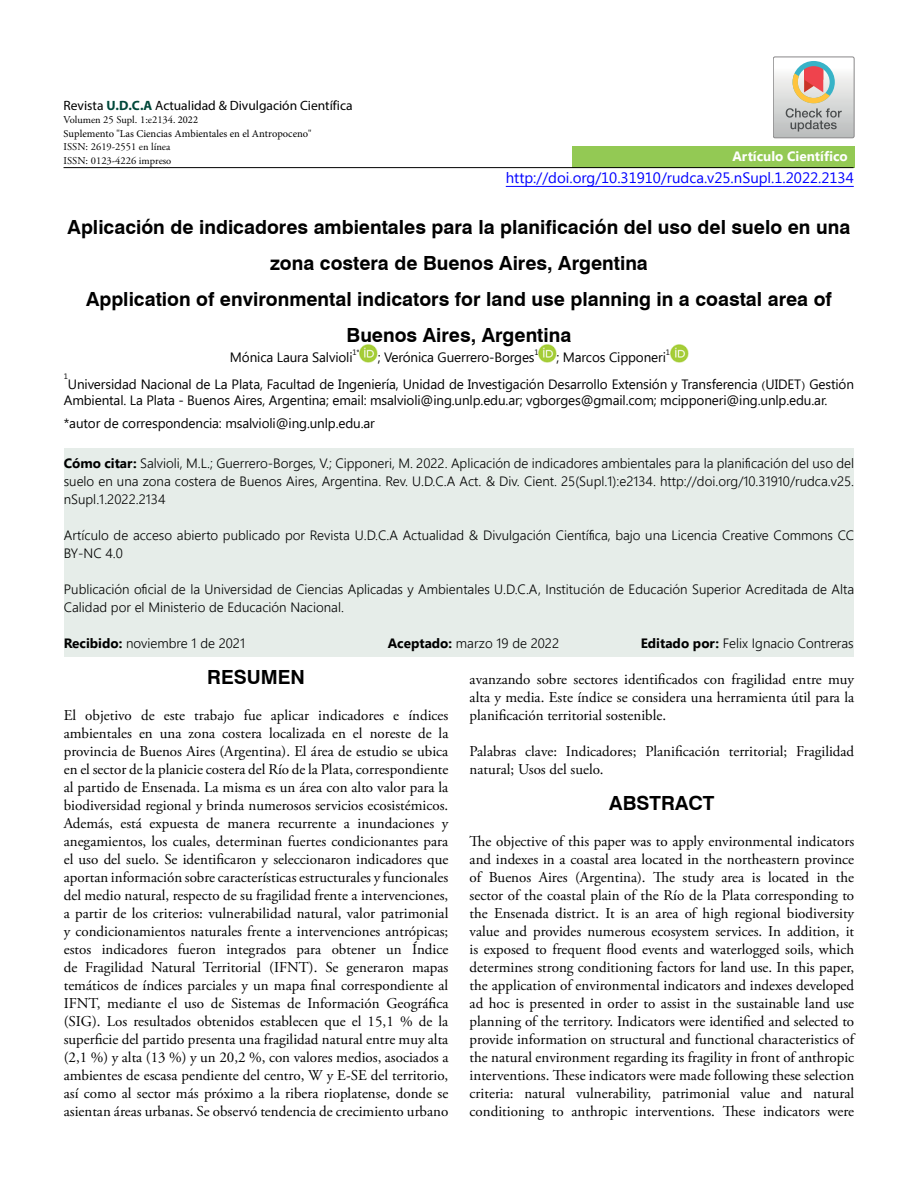
<style>
.page{position:relative;width:918px;height:1188px;background:#fff}
.page>*{position:absolute;margin:0;border:0;box-sizing:border-box;transform-origin:0 0}
.t1{font:700 19.5px/36px "Swiss 721 BT";color:#000;text-align:center}
.t2{font:15px/18px "Adobe Garamond Pro";color:#000;text-align:justify}
.t3{font:15px "Segoe UI";color:#00f}
.t4{font:300 13.5px/18px "Segoe UI";color:#000}
.t5{font:13.5px/16.5px "Segoe UI";letter-spacing:-.01em;color:#000}
.t6{font:13.5px "Myriad Pro";color:#000}
.t7{font:700 13.5px "Segoe UI";color:#fff}
.t8{font:10.5px/13.5px "Adobe Garamond Pro";color:#000}
.t9{font:10.5px "Minion Pro";color:#000}
.t10{font:7.8px "Segoe UI";color:#000}
.s1{font-weight:700;color:#00483a}
.s2{font-family:"Minion Pro"}
.s3{font-weight:700}
</style>
<div class="page">
<div style="left:64px;top:449px;width:790px;height:208px;background:#e6ede9"></div>
<hr style="left:506px;top:186px;width:348px;height:1px;background:#00f">
<div style="left:572px;top:146px;width:282px;height:22px;background:#93c954"></div>
<hr style="left:64px;top:167px;width:790px;height:1px;background:#000">
<svg style="left:773px;top:57px;width:81px;height:81px"></svg>
<img style="left:360px;top:344px;width:18px;height:18px">
<img style="left:539px;top:344px;width:18px;height:18px">
<img style="left:670px;top:344px;width:18px;height:18px">
<p class="t6" style="left:64px;top:97px;width:290px">Revista <span class="s1">U.D.C.A</span> Actualidad &amp; Divulgación Científica</p>
<p class="t8" style="left:64px;top:114px;width:136px">Volumen 25 Supl. 1:e2134<span class="s2">. 2022</span></p>
<p class="t9" style="left:64px;top:127px;width:249px">Suplemento "Las Ciencias Ambientales en el Antropoceno"</p>
<p class="t8" style="left:64px;top:141px;width:109px">ISSN: 2619-2551 en línea<br>ISSN: 0123-4226 impreso</p>
<p class="t7" style="left:732px;top:147px;width:117px">Artículo Científico</p>
<p class="t3" style="left:506px;top:169px;width:350px">http://doi.org/10.31910/rudca.v25.nSupl.1.2022.2134</p>
<h1 class="t1" style="left:68px;top:209px;width:784px">Aplicación de indicadores ambientales para la planificación del uso del suelo en una zona costera de Buenos Aires, Argentina<br>Application of environmental indicators for land use planning in a coastal area of Buenos Aires, Argentina</h1>
<p class="t5" style="left:230px;top:349px;width:124px">Mónica Laura Salvioli</p>
<p class="t10" style="left:353px;top:348px;width:9px">1*</p>
<p class="t5" style="left:378px;top:349px;width:158px">; Verónica Guerrero-Borges</p>
<p class="t10" style="left:535px;top:348px;width:6px">1</p>
<p class="t5" style="left:557px;top:349px;width:111px">; Marcos Cipponeri</p>
<p class="t10" style="left:666px;top:348px;width:6px">1</p>
<p class="t10" style="left:64px;top:371px;width:6px">1</p>
<p class="t5" style="left:64px;top:376px;width:792px;text-indent:4px">Universidad Nacional de La Plata, Facultad de Ingeniería, Unidad de Investigación Desarrollo Extensión y Transferencia UIDET Gestión<br>Ambiental. La Plata - Buenos Aires, Argentina; email: msalvioli@ing.unlp.edu.ar; vgborges@gmail.com; mcipponeri@ing.unlp.edu.ar.</p>
<p class="t5" style="left:64px;top:414px;width:313px">*autor de correspondencia: msalvioli@ing.unlp.edu.ar</p>
<p class="t4" style="left:64px;top:454px;width:792px;text-align:justify"><span class="s3">Cómo citar:</span> Salvioli, M.L.; Guerrero-Borges, V.; Cipponeri, M. 2022. Aplicación de indicadores ambientales para la planificación del uso del suelo en una zona costera de Buenos Aires, Argentina. Rev. U.D.C.A Act. &amp; Div. Cient. 25(Supl.1):e2134. http://doi.org/10.31910/rudca.v25. nSupl.1.2022.2134</p>
<p class="t4" style="left:64px;top:526px;width:792px">Artículo de acceso abierto publicado por Revista U.D.C.A Actualidad &amp; Divulgación Científica, bajo una Licencia Creative Commons CC<br>BY-NC 4.0</p>
<p class="t4" style="left:64px;top:580px;width:792px">Publicación oficial de la Universidad de Ciencias Aplicadas y Ambientales U.D.C.A, Institución de Educación Superior Acreditada de Alta<br>Calidad por el Ministerio de Educación Nacional.</p>
<p class="t4" style="left:64px;top:634px;width:183px"><span class="s3">Recibido:</span> noviembre 1 de 2021</p>
<p class="t4" style="left:388px;top:634px;width:173px"><span class="s3">Aceptado:</span> marzo 19 de 2022</p>
<p class="t4" style="left:641px;top:634px;width:215px"><span class="s3">Editado por:</span> Felix Ignacio Contreras</p>
<h1 class="t1" style="left:207px;top:659px;width:99px">RESUMEN</h1>
<p class="t2" style="left:64px;top:707px;width:386px">El objetivo de este trabajo fue aplicar indicadores e índices ambientales en una zona costera localizada en el noreste de la provincia de Buenos Aires (Argentina). El área de estudio se ubica en el sector de la planicie costera del Río de la Plata, correspondiente al partido de Ensenada. La misma es un área con alto valor para la biodiversidad regional y brinda numerosos servicios ecosistémicos.<br>Además, está expuesta de manera recurrente a inundaciones y anegamientos, los cuales, determinan fuertes condicionantes para el uso del suelo. Se identificaron y seleccionaron indicadores que aportan información sobre características estructurales y funcionales del medio natural, respecto de su fragilidad frente a intervenciones, a partir de los criterios: vulnerabilidad natural, valor patrimonial y condicionamientos naturales frente a intervenciones antrópicas; estos indicadores fueron integrados para obtener un Índice de Fragilidad Natural Territorial (IFNT). Se generaron mapas temáticos de índices parciales y un mapa final correspondiente al IFNT, mediante el uso de Sistemas de Información Geográfica (SIG). Los resultados obtenidos establecen que el 15,1 % de la superficie del partido presenta una fragilidad natural entre muy alta (2,1 %) y alta (13 %) y un 20,2 %, con valores medios, asociados a ambientes de escasa pendiente del centro, W y E-SE del territorio, así como al sector más próximo a la ribera rioplatense, donde se asientan áreas urbanas. Se observó tendencia de crecimiento urbano</p>
<p class="t2" style="left:470px;top:671px;width:386px">avanzando sobre sectores identificados con fragilidad entre muy alta y media. Este índice se considera una herramienta útil para la planificación territorial sostenible.</p>
<p class="t2" style="left:470px;top:743px;width:386px">Palabras clave: Indicadores; Planificación territorial; Fragilidad natural; Usos del suelo.</p>
<h1 class="t1" style="left:609px;top:785px;width:107px">ABSTRACT</h1>
<p class="t2" style="left:470px;top:833px;width:386px">The objective of this paper was to apply environmental indicators and indexes in a coastal area located in the northeastern province of Buenos Aires (Argentina). The study area is located in the sector of the coastal plain of the Río de la Plata corresponding to the Ensenada district. It is an area of high regional biodiversity value and provides numerous ecosystem services. In addition, it is exposed to frequent flood events and waterlogged soils, which determines strong conditioning factors for land use. In this paper, the application of environmental indicators and indexes developed ad hoc is presented in order to assist in the sustainable land use planning of the territory. Indicators were identified and selected to provide information on structural and functional characteristics of the natural environment regarding its fragility in front of anthropic interventions. These indicators were made following these selection criteria: natural vulnerability, patrimonial value and natural conditioning to anthropic interventions. These indicators were</p>
</div>
